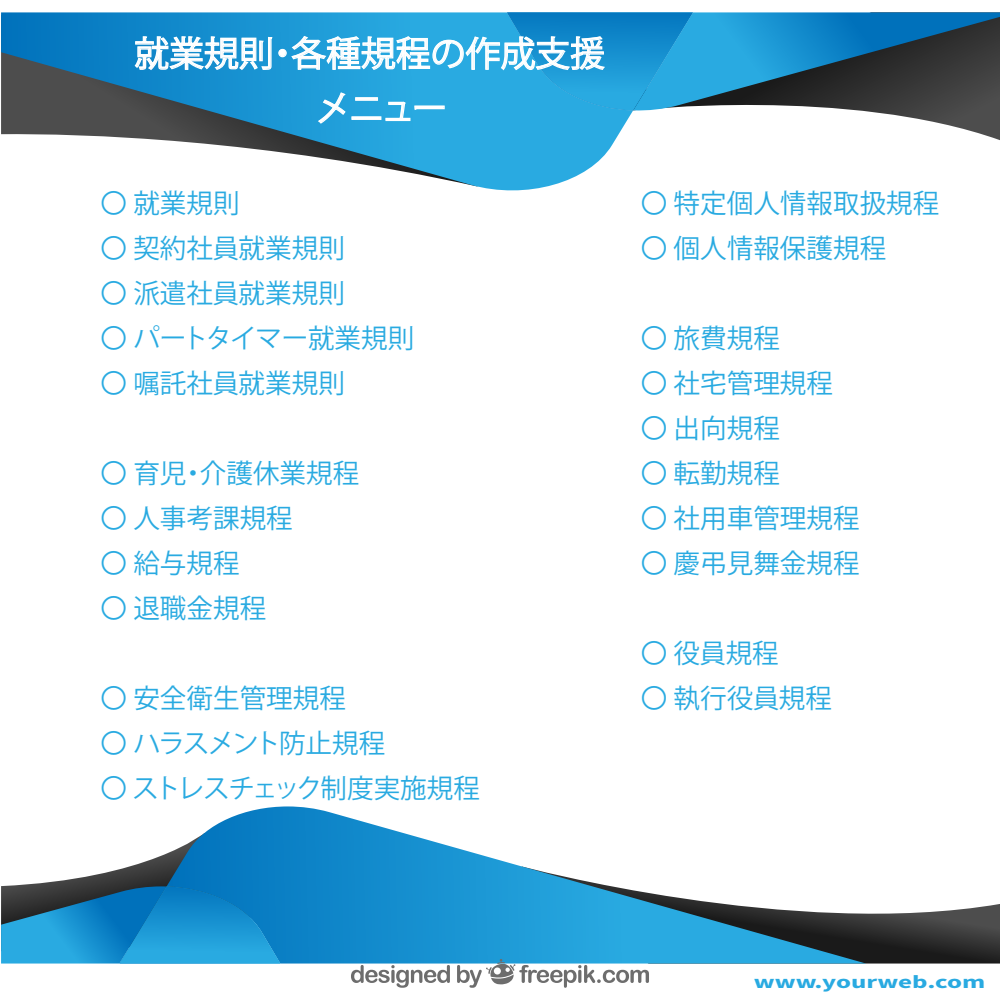
<style>
.page{position:relative;width:1000px;height:1000px;background:#fff}
.page>*{position:absolute;margin:0;border:0;box-sizing:border-box;transform-origin:0 0}
.t1{font:34.88px "Koz Go Pr 6 N";color:#fff}
.t2{font:26.62px/45px "Koz Go Pr 6 N";color:#29aae1}
.t3{font:700 18.38px "Source Sans Pro";color:#29aae1;scale:1.47 1}
</style>
<div class="page">
<svg style="left:866px;top:904px;width:134px;height:60px;background:#4a4a4a"></svg>
<svg style="left:948px;top:125px;width:52px;height:15px"></svg>
<svg style="left:1px;top:12px;width:624px;height:179px"></svg>
<svg style="left:204px;top:806px;width:662px;height:158px"></svg>
<svg style="left:1px;top:833px;width:298px;height:131px"></svg>
<svg style="left:134px;top:36px;width:139px;height:35px;background:#6bb7df"></svg>
<div style="left:278px;top:49px;width:9px;height:8px;border:1px solid #fff;border-radius:50%"></div>
<svg style="left:290px;top:12px;width:710px;height:113px;background:#3c91ba"></svg>
<svg style="left:351px;top:965px;width:99px;height:23px"></svg>
<svg style="left:457px;top:959px;width:192px;height:29px"></svg>
<h1 class="t1" style="left:134px;top:34px;width:472px">就業規則・各種規程の作成支援</h1>
<h1 class="t1" style="left:316px;top:89px;width:133px">メニュー</h1>
<p class="t2" style="left:101px;top:181px;width:315px">〇 就業規則<br>〇 契約社員就業規則<br>〇 派遣社員就業規則<br>〇 パートタイマー就業規則〇 嘱託社員就業規則</p>
<p class="t2" style="left:101px;top:451px;width:260px">〇 育児・介護休業規程〇 人事考課規程<br>〇 給与規程<br>〇 退職金規程</p>
<p class="t2" style="left:101px;top:676px;width:381px">〇 安全衛生管理規程<br>〇 ハラスメント防止規程<br>〇 ストレスチェック制度実施規程</p>
<p class="t2" style="left:641px;top:181px;width:300px">〇 特定個人情報取扱規程〇 個人情報保護規程</p>
<p class="t2" style="left:641px;top:316px;width:220px">〇 旅費規程<br>〇 社宅管理規程〇 出向規程<br>〇 転勤規程<br>〇 社用車管理規程〇 慶弔見舞金規程</p>
<p class="t2" style="left:641px;top:631px;width:193px">〇 役員規程<br>〇 執行役員規程</p>
<p class="t3" style="left:754px;top:969px;width:159px">www.yourweb.com</p>
</div>
